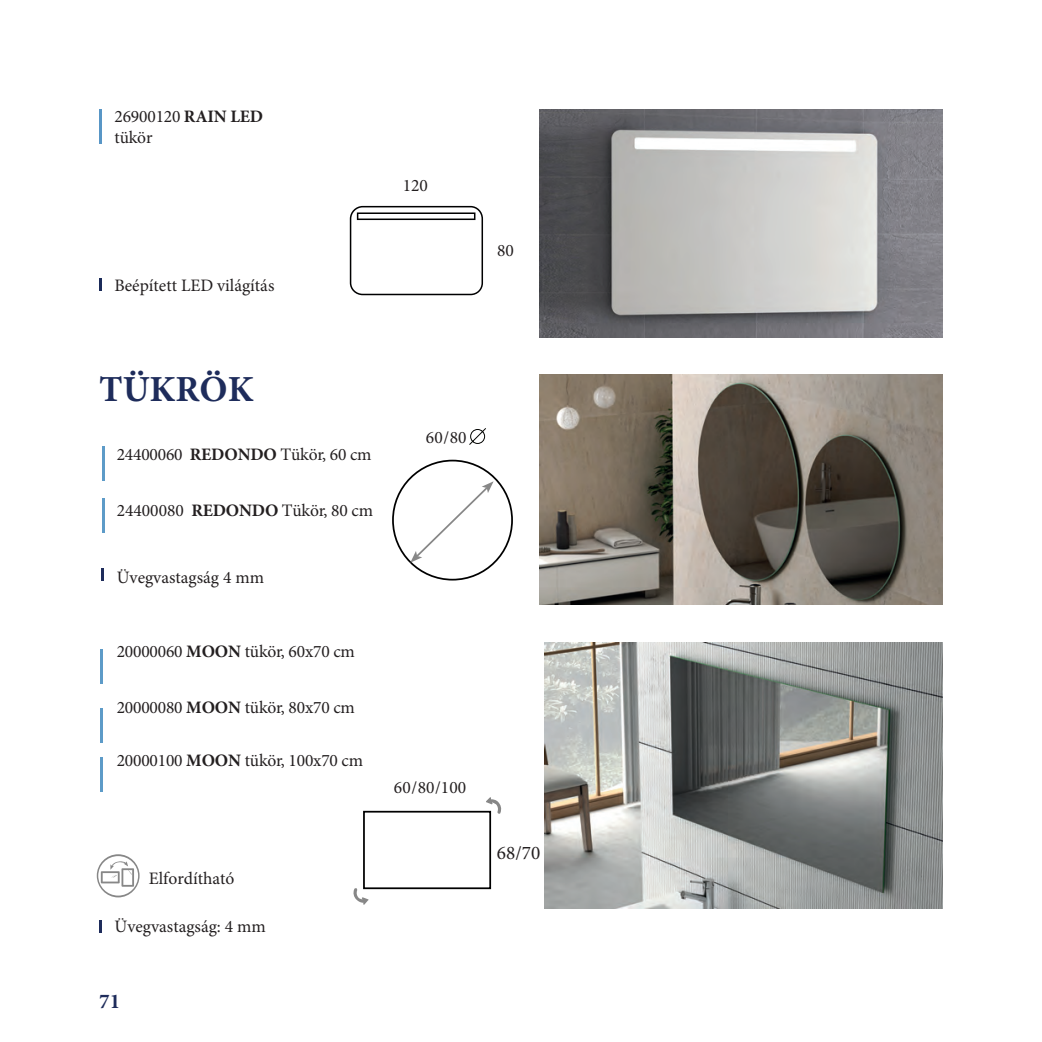
<style>
.page{position:relative;width:1042px;height:1042px;background:#fff}
.page>*{position:absolute;margin:0;border:0;box-sizing:border-box;transform-origin:0 0}
.butor_neve{font:700 36.75px "Minion Pro";color:#1e2c5b}
.t1{font:700 21px "Minion Pro";color:#1e2c5b}
.t2{font:19.25px "Minion Pro";color:#231f20}
.szoveg{font:17.5px/20.7px "Minion Pro";letter-spacing:-.01em;color:#231f20}
.s1{font-weight:700}
</style>
<div class="page">
<hr style="left:99px;top:109px;width:3px;height:35px;background:#5896c6">
<img style="left:539px;top:109px;width:404px;height:228px">
<svg style="left:350px;top:206px;width:133px;height:89px"></svg>
<img style="left:539px;top:374px;width:404px;height:230px">
<svg style="left:99px;top:279px;width:3px;height:12px"></svg>
<div style="left:392px;top:460px;width:121px;height:120px;border:2px solid #000;border-radius:50%"></div>
<svg style="left:469px;top:428px;width:17px;height:17px"></svg>
<svg style="left:410px;top:481px;width:83px;height:82px"></svg>
<img style="left:544px;top:642px;width:399px;height:266px">
<svg style="left:99px;top:920px;width:3px;height:12px"></svg>
<svg style="left:97px;top:854px;width:43px;height:43px"></svg>
<div style="left:363px;top:811px;width:128px;height:78px;border:2px solid #000"></div>
<svg style="left:486px;top:797px;width:16px;height:17px"></svg>
<svg style="left:353px;top:888px;width:16px;height:17px"></svg>
<hr style="left:102px;top:446px;width:2px;height:35px;background:#5d9bc8">
<hr style="left:102px;top:498px;width:2px;height:35px;background:#5d9bc8">
<svg style="left:102px;top:568px;width:2px;height:12px"></svg>
<hr style="left:100px;top:649px;width:3px;height:34px;background:#5d9bc8">
<hr style="left:100px;top:708px;width:3px;height:35px;background:#5d9bc8">
<hr style="left:100px;top:757px;width:3px;height:35px;background:#5d9bc8">
<p class="szoveg" style="left:115px;top:106px;width:150px">26900120 <span class="s1">RAIN LED </span>tükör</p>
<p class="szoveg" style="left:403px;top:175px;width:27px">120</p>
<p class="szoveg" style="left:115px;top:275px;width:161px">Beépített LED világítás</p>
<p class="butor_neve" style="left:99px;top:364px;width:156px">TÜKRÖK</p>
<p class="szoveg" style="left:117px;top:444px;width:256px">24400060 <span class="s1">REDONDO</span> Tükör, 60 cm</p>
<p class="szoveg" style="left:117px;top:500px;width:258px">24400080 <span class="s1">REDONDO</span> Tükör, 80 cm</p>
<p class="szoveg" style="left:117px;top:567px;width:149px">Üvegvastagság 4 mm</p>
<p class="szoveg" style="left:426px;top:427px;width:42px">60 / 80</p>
<p class="szoveg" style="left:117px;top:641px;width:240px">20000060 <span class="s1">MOON</span> tükör, 60x70 cm</p>
<p class="szoveg" style="left:117px;top:697px;width:240px">20000080 <span class="s1">MOON</span> tükör, 80x70 cm</p>
<p class="szoveg" style="left:117px;top:750px;width:248px">20000100 <span class="s1">MOON</span> tükör, 100x70 cm</p>
<p class="szoveg" style="left:394px;top:777px;width:74px">60 / 80 /100</p>
<p class="szoveg" style="left:149px;top:868px;width:87px">Elfordítható</p>
<p class="szoveg" style="left:115px;top:916px;width:153px">Üvegvastagság: 4 mm</p>
<p class="t1" style="left:99px;top:986px;width:22px">71</p>
<p class="szoveg" style="left:497px;top:240px;width:18px">80</p>
<p class="t2" style="left:497px;top:840px;width:45px">68/70</p>
</div>
